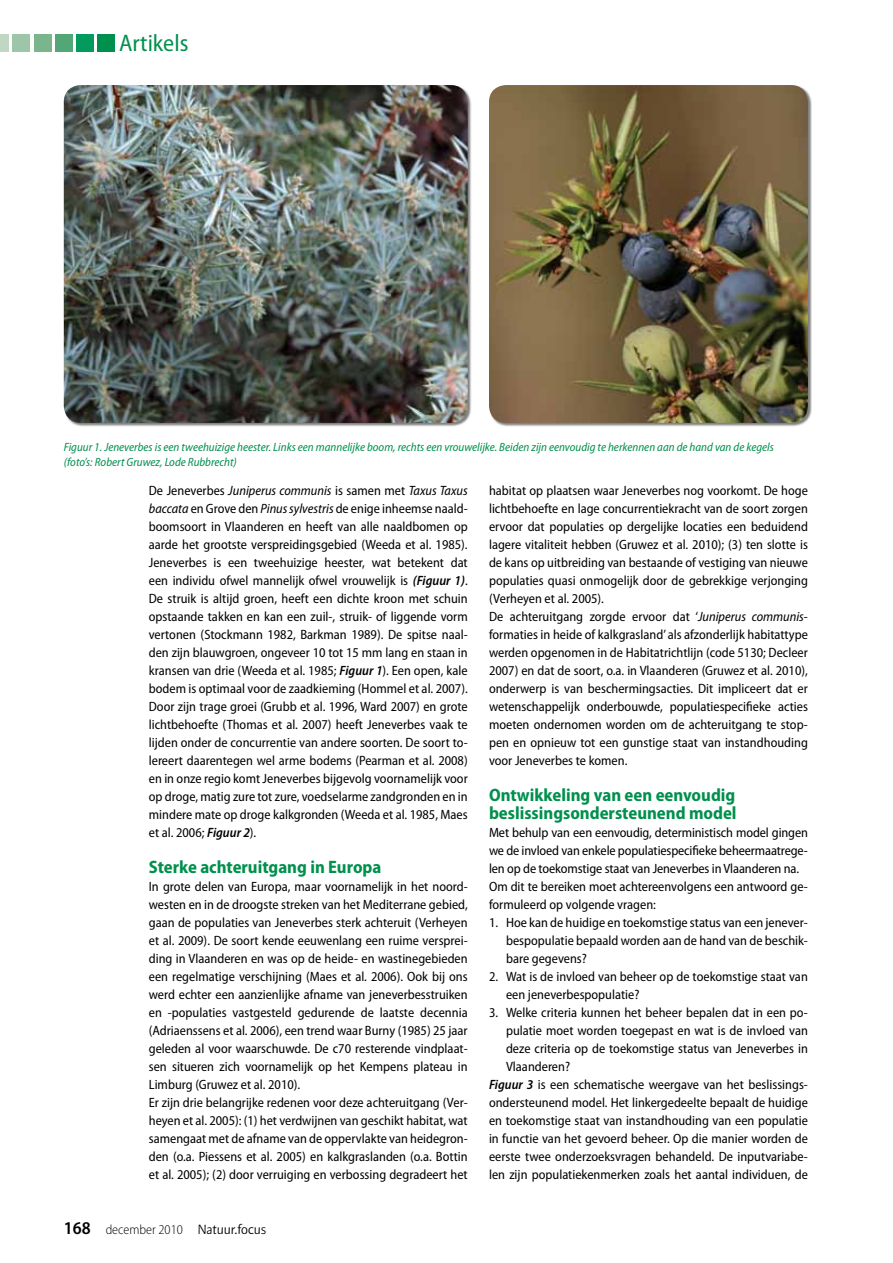
<style>
.page{position:relative;width:893px;height:1263px;background:#fff}
.page>*{position:absolute;margin:0;border:0;box-sizing:border-box;transform-origin:0 0}
.t1{font:semi-condensed 24px "Myriad Pro";color:#00904d}
.t2{font:700 semi-condensed 18px/18px "Myriad Pro";color:#00904d}
.t3{font:semi-condensed 13.5px/18px "Myriad Pro";color:#000}
.t4{font:300 semi-condensed 13.5px "Myriad Pro";color:#000}
.t5{font:italic semi-condensed 12px/15px "Myriad Pro";color:#00904d}
.s1{font-style:italic}
.s2{font-weight:600;font-style:italic}
.s3{font-weight:600;font-size:18px}
.s4{font-family:"Beo Sans R11";font-weight:400;font-stretch:normal;font-size:15px}
</style>
<div class="page">
<div style="left:64px;top:85px;width:408px;height:342px;background:#000;opacity:.5"></div>
<img style="left:64px;top:85px;width:404px;height:338px">
<div style="left:489px;top:85px;width:323px;height:342px;background:#000;opacity:.5"></div>
<img style="left:489px;top:85px;width:319px;height:338px">
<div style="left:98px;top:34px;width:17px;height:17px;background:#00904d"></div>
<div style="left:77px;top:34px;width:17px;height:17px;background:#039a5d"></div>
<div style="left:55px;top:34px;width:17px;height:17px;background:#53a675"></div>
<div style="left:34px;top:34px;width:17px;height:17px;background:#7ab58d"></div>
<div style="left:13px;top:34px;width:17px;height:17px;background:#9dc5a7"></div>
<div style="left:0;top:34px;width:9px;height:17px;background:#c0d7c4"></div>
<h1 class="t1" style="left:119px;top:30px;width:71px">Artikels</h1>
<p class="t5" style="left:64px;top:439px;width:712px">Figuur 1. Jeneverbes is een tweehuizige heester. Links een mannelijke boom, rechts een vrouwelijke. Beiden zijn eenvoudig te herkennen aan de hand van de kegels (foto’s: Robert Gruwez, Lode Rubbrecht)</p>
<p class="t3" style="left:149px;top:482px;width:320px;text-align:justify">De Jeneverbes <span class="s1">Juniperus communis</span> is samen met <span class="s1">Taxus Taxus baccata</span> en Grove den <span class="s1">Pinus sylvestris</span> de enige inheemse naald&shy;boomsoort in Vlaanderen en heeft van alle naaldbomen op aarde het grootste verspreidingsgebied (Weeda et al. 1985).<br>Jeneverbes is een tweehuizige heester, wat betekent dat een individu ofwel mannelijk ofwel vrouwelijk is <span class="s2">(Figuur 1)</span>.<br>De struik is altijd groen, heeft een dichte kroon met schuin opstaande takken en kan een zuil-, struik- of liggende vorm vertonen (Stockmann 1982, Barkman 1989). De spitse naal&shy;den zijn blauwgroen, ongeveer 10 tot 15 mm lang en staan in kransen van drie (Weeda et al. 1985; <span class="s2">Figuur 1</span>). Een open, kale bodem is optimaal voor de zaadkieming (Hommel et al. 2007).<br>Door zijn trage groei (Grubb et al. 1996, Ward 2007) en grote lichtbehoefte (Thomas et al. 2007) heeft Jeneverbes vaak te lijden onder de concurrentie van andere soorten. De soort to&shy;lereert daarentegen wel arme bodems (Pearman et al. 2008) en in onze regio komt Jeneverbes bijgevolg voornamelijk voor op droge, matig zure tot zure, voedselarme zandgronden en in mindere mate op droge kalkgronden (Weeda et al. 1985, Maes et al. 2006; <span class="s2">Figuur 2</span>).</p>
<h2 class="t2" style="left:149px;top:858px;width:234px">Sterke achteruitgang in Europa</h2>
<p class="t3" style="left:149px;top:878px;width:320px">In grote delen van Europa, maar voornamelijk in het noord&shy;westen en in de droogste streken van het Mediterrane gebied, gaan de populaties van Jeneverbes sterk achteruit (Verheyen et al. 2009). De soort kende eeuwenlang een ruime versprei&shy;ding in Vlaanderen en was op de heide- en wastinegebieden een regelmatige verschijning (Maes et al. 2006). Ook bij ons werd echter een aanzienlijke afname van jeneverbesstruiken en -populaties vastgesteld gedurende de laatste decennia (Adriaenssens et al. 2006), een trend waar Burny (1985) 25 jaar geleden al voor waarschuwde. De c70 resterende vindplaat&shy;sen situeren zich voornamelijk op het Kempens plateau in Limburg (Gruwez et al. 2010).<br>Er zijn drie belangrijke redenen voor deze achteruitgang (Ver&shy;heyen et al. 2005): (1) het verdwijnen van geschikt habitat, wat samengaat met de afname van de oppervlakte van heidegron&shy;den (o.a. Piessens et al. 2005) en kalkgraslanden (o.a. Bottin et al. 2005); (2) door verruiging en verbossing degradeert het</p>
<p class="t4" style="left:64px;top:1222px;width:204px"><span class="s3">168</span> december 2010 <span class="s4">Natuur.focus</span></p>
<p class="t3" style="left:489px;top:482px;width:320px">habitat op plaatsen waar Jeneverbes nog voorkomt. De hoge lichtbehoefte en lage concurrentiekracht van de soort zorgen ervoor dat populaties op dergelijke locaties een beduidend lagere vitaliteit hebben (Gruwez et al. 2010); (3) ten slotte is de kans op uitbreiding van bestaande of vestiging van nieuwe populaties quasi onmogelijk door de gebrekkige verjonging (Verheyen et al. 2005).<br>De achteruitgang zorgde ervoor dat ‘<span class="s1">Juniperus communis&shy;</span>formaties in heide of kalkgrasland’ als afzonderlijk habitattype werden opgenomen in de Habitatrichtlijn (code 5130; Decleer 2007) en dat de soort, o.a. in Vlaanderen (Gruwez et al. 2010), onderwerp is van beschermingsacties. Dit impliceert dat er wetenschappelijk onderbouwde, populatiespecifieke acties moeten ondernomen worden om de achteruitgang te stop&shy;pen en opnieuw tot een gunstige staat van instandhouding voor Jeneverbes te komen.</p>
<h2 class="t2" style="left:489px;top:786px;width:249px">Ontwikkeling van een eenvoudig beslissingsondersteunend model</h2>
<p class="t3" style="left:489px;top:824px;width:320px">Met behulp van een eenvoudig, deterministisch model gingen we de invloed van enkele populatiespecifieke beheermaatrege&shy;len op de toekomstige staat van Jeneverbes in Vlaanderen na.<br>Om dit te bereiken moet achtereenvolgens een antwoord ge&shy;formuleerd op volgende vragen:</p>
<p class="t3" style="left:506px;top:914px;width:303px;text-align:justify;text-indent:-17px">1. Hoe kan de huidige en toekomstige status van een jenever&shy;bespopulatie bepaald worden aan de hand van de beschik&shy;bare gegevens?</p>
<p class="t3" style="left:506px;top:968px;width:303px;text-indent:-17px">2. Wat is de invloed van beheer op de toekomstige staat van een jeneverbespopulatie?</p>
<p class="t3" style="left:489px;top:1004px;width:320px">3. Welke criteria kunnen het beheer bepalen dat in een po-</p>
<p class="t3" style="left:506px;top:1022px;width:303px">pulatie moet worden toegepast en wat is de invloed van</p>
<p class="t3" style="left:506px;top:1040px;width:303px">deze criteria op de toekomstige status van Jeneverbes in</p>
<p class="t3" style="left:506px;top:1058px;width:66px">Vlaanderen?</p>
<p class="t3" style="left:489px;top:1076px;width:320px"><span class="s2">Figuur 3</span> is een schematische weergave van het beslissings-</p>
<p class="t3" style="left:489px;top:1094px;width:320px">ondersteunend model. Het linkergedeelte bepaalt de huidige</p>
<p class="t3" style="left:489px;top:1112px;width:320px">en toekomstige staat van instandhouding van een populatie</p>
<p class="t3" style="left:489px;top:1130px;width:320px">in functie van het gevoerd beheer. Op die manier worden de</p>
<p class="t3" style="left:489px;top:1148px;width:320px">eerste twee onderzoeksvragen behandeld. De inputvariabe-</p>
<p class="t3" style="left:489px;top:1166px;width:320px">len zijn populatiekenmerken zoals het aantal individuen, de</p>
</div>
